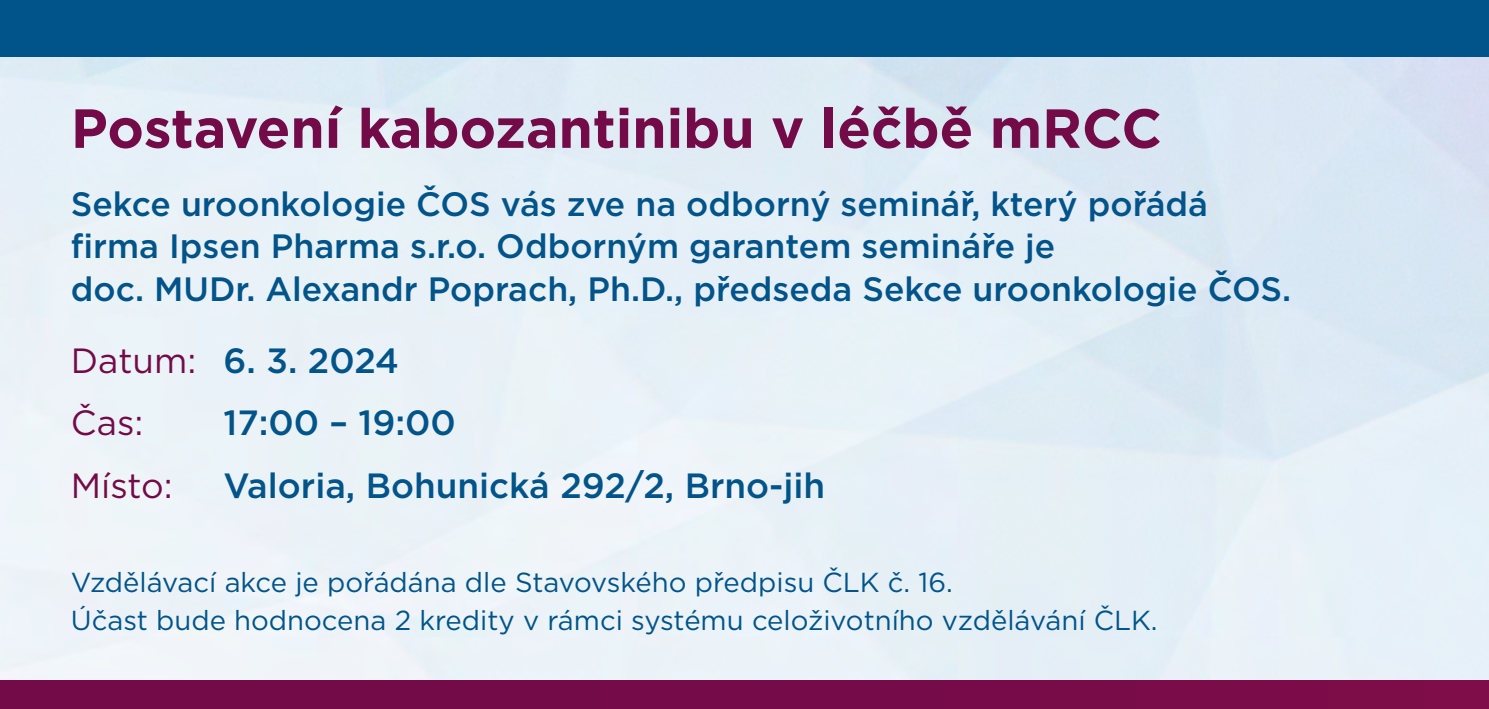
<style>
.page{position:relative;width:1489px;height:709px;background:#fff}
.page>*{position:absolute;margin:0;border:0;box-sizing:border-box;transform-origin:0 0}
.t1{font:700 55px "Gotham";color:#740b49}
.t2{font:500 35px "Gotham";color:#005489}
.t3{font:35px/62.5px "Gotham";color:#740b49}
.t4{font:500 33.75px/42.5px "Gotham";color:#005489}
.t5{font:27.5px/37.5px "Gotham";color:#005489}
.s1{font-weight:500;color:#005489}
</style>
<div class="page">
<div style="left:0;top:680px;width:1488px;height:29px;background:#750b49"></div>
<div style="left:0;top:0;width:1488px;height:57px;background:#005489"></div>
<h1 class="t1" style="left:71px;top:92px;width:1092px">Postavení kabozantinibu v léčbě mRCC</h1>
<p class="t4" style="left:71px;top:182px;width:1221px">Sekce uroonkologie ČOS vás zve na odborný seminář, který pořádá firma Ipsen Pharma s.r.o. Odborným garantem semináře je<br>doc. MUDr. Alexandr Poprach, Ph.D., předseda Sekce uroonkologie ČOS.</p>
<p class="t3" style="left:71px;top:328px;width:329px">Datum: <span class="s1">6. 3. 2024<br></span>Čas:</p>
<p class="t2" style="left:223px;top:400px;width:234px">17:00 – 19:00</p>
<p class="t3" style="left:71px;top:453px;width:103px">Místo:</p>
<p class="t2" style="left:223px;top:462px;width:603px">Valoria, Bohunická 292/2, Brno-jih</p>
<p class="t5" style="left:71px;top:563px;width:1088px">Vzdělávací akce je pořádána dle Stavovského předpisu ČLK č. 16.<br>Účast bude hodnocena 2 kredity v rámci systému celoživotního vzdělávání ČLK.</p>
</div>
